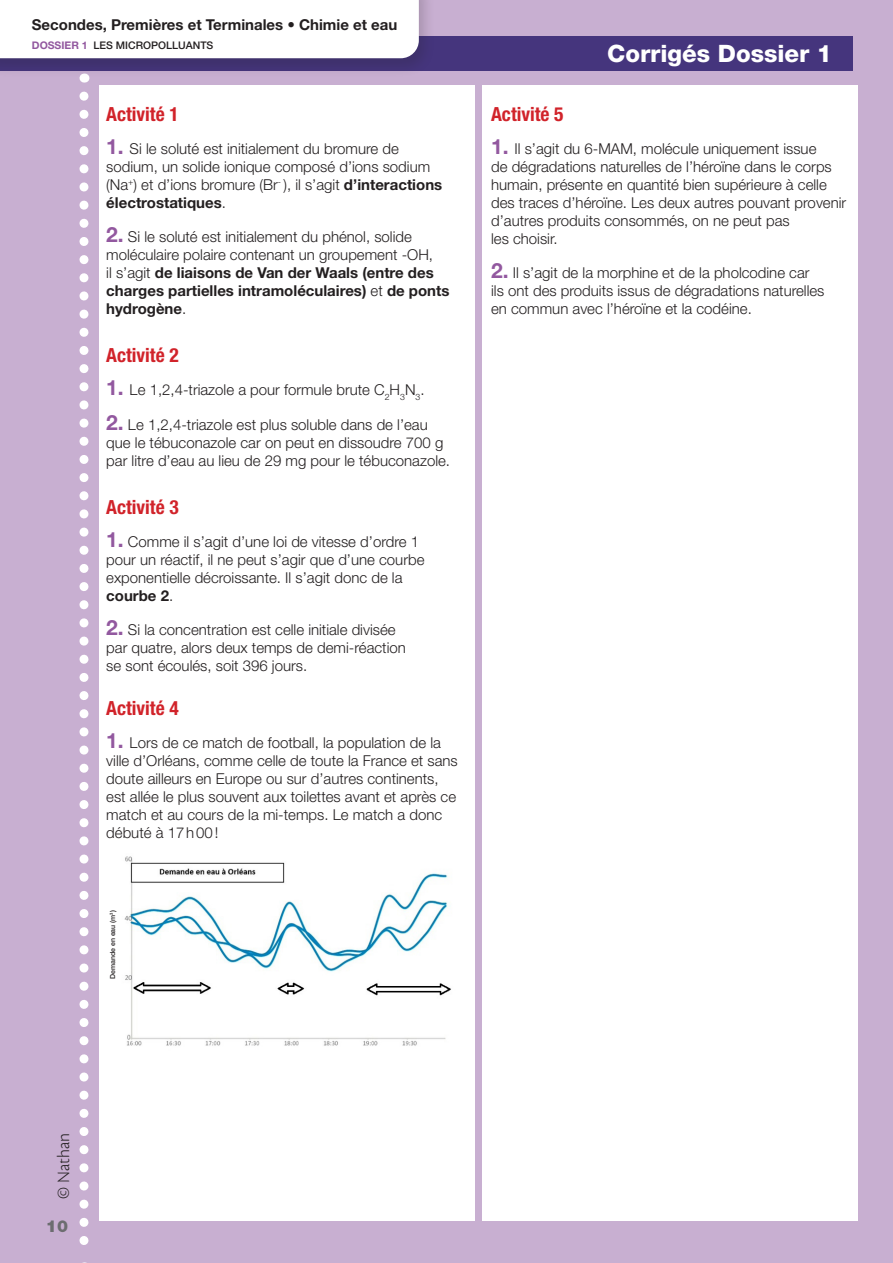
<style>
.page{position:relative;width:893px;height:1263px;background:#c8afd1}
.page>*{position:absolute;margin:0;border:0;box-sizing:border-box;transform-origin:0 0}
.t1{font:800 24px "Helvetica Neue LT Std";color:#fff}
.DOC__rouge_cartouche_jaune{font:700 condensed 19.5px "Helvetica Neue LT Std";color:#d1232a}
.t2{font:300 18px "Cronos Pro";letter-spacing:-.005em;color:#231f20}
.t3{font:900 16.5px "Helvetica Neue LT Std";color:#6c6d70}
.Corrige-Texte{font:300 15px/18px "Helvetica Neue LT Std";color:#231f20}
.t4{font:700 15px "Helvetica Neue LT Std";color:#231f20}
.t5{font:500 10.5px "Helvetica Neue LT Std";color:#231f20}
.Dossier{font:500 6.9px "Helvetica Neue LT Std";color:#231f20}
.s1{font-weight:700;color:#92589f}
.s2{font-weight:700;font-size:21px;color:#92589f}
.s3{font-weight:700}
</style>
<div class="page">
<div style="left:0;top:36px;width:853px;height:34px;background:#45357d"></div>
<svg style="left:79px;top:96px;width:9px;height:1167px"></svg>
<div style="left:0;top:0;width:435px;height:78px;background:#231f20;opacity:.2"></div>
<div style="left:0;top:0;width:419px;height:58px;background:#fff"></div>
<div style="left:99px;top:85px;width:376px;height:1135px;background:#fff"></div>
<div style="left:483px;top:85px;width:375px;height:1135px;background:#fff"></div>
<img style="left:124px;top:856px;width:327px;height:190px">
<p class="t4" style="left:32px;top:16px;width:367px">Secondes, Premières et Terminales • Chimie et eau</p>
<p class="t5" style="left:32px;top:39px;width:183px"><span class="s1">DOSSIER 1</span> LES MICROPOLLUANTS</p>
<p class="DOC__rouge_cartouche_jaune" style="left:106px;top:102px;width:74px">Activité 1</p>
<p class="Corrige-Texte" style="left:106px;top:139px;width:337px"><span class="s2">1.</span> Si le soluté est initialement du bromure de sodium, un solide ionique composé d’ions sodium (Na<sup>+</sup>) et d’ions bromure (Br<sup>-</sup> ), il s’agit <span class="s3">d’interactions électrostatiques</span>.</p>
<p class="Corrige-Texte" style="left:106px;top:227px;width:345px"><span class="s2">2.</span> Si le soluté est initialement du phénol, solide moléculaire polaire contenant un groupement -OH,<br>il s’agit <span class="s3">de liaisons de Van der Waals (entre des charges partielles intramoléculaires)</span> et <span class="s3">de ponts hydrogène</span>.</p>
<p class="DOC__rouge_cartouche_jaune" style="left:106px;top:344px;width:74px">Activité 2</p>
<p class="Corrige-Texte" style="left:106px;top:381px;width:320px"><span class="s2">1.</span> Le 1,2,4-triazole a pour formule brute C<sub>2</sub>H<sub>3</sub>N<sub>3</sub>.</p>
<p class="Corrige-Texte" style="left:106px;top:415px;width:345px"><span class="s2">2.</span> Le 1,2,4-triazole est plus soluble dans de l’eau que le tébuconazole car on peut en dissoudre 700 g par litre d’eau au lieu de 29 mg pour le tébuconazole.</p>
<p class="DOC__rouge_cartouche_jaune" style="left:106px;top:495px;width:74px">Activité 3</p>
<p class="Corrige-Texte" style="left:106px;top:532px;width:320px"><span class="s2">1.</span> Comme il s’agit d’une loi de vitesse d’ordre 1 pour un réactif, il ne peut s’agir que d’une courbe exponentielle décroissante. Il s’agit donc de la <span class="s3">courbe 2</span>.</p>
<p class="Corrige-Texte" style="left:106px;top:620px;width:301px"><span class="s2">2.</span> Si la concentration est celle initiale divisée par quatre, alors deux temps de demi-réaction se sont écoulés, soit 396 jours.</p>
<p class="DOC__rouge_cartouche_jaune" style="left:106px;top:696px;width:74px">Activité 4</p>
<p class="Corrige-Texte" style="left:106px;top:734px;width:353px"><span class="s2">1.</span> Lors de ce match de football, la population de la ville d’Orléans, comme celle de toute la France et sans doute ailleurs en Europe ou sur d’autres continents, est allée le plus souvent aux toilettes avant et après ce match et au cours de la mi-temps. Le match a donc débuté à 17h00!</p>
<p class="Dossier" style="left:109px;top:979px;width:70px;rotate:-90deg">Demande en eau (m<sup>3</sup>)</p>
<h1 class="t1" style="left:607px;top:39px;width:226px">Corrigés Dossier 1</h1>
<p class="DOC__rouge_cartouche_jaune" style="left:491px;top:102px;width:74px">Activité 5</p>
<p class="Corrige-Texte" style="left:491px;top:139px;width:357px"><span class="s2">1.</span> Il s’agit du 6-MAM, molécule uniquement issue<br>de dégradations naturelles de l’héroïne dans le corps humain, présente en quantité bien supérieure à celle des traces d’héroïne. Les deux autres pouvant provenir d’autres produits consommés, on ne peut pas<br>les choisir.</p>
<p class="Corrige-Texte" style="left:491px;top:263px;width:335px"><span class="s2">2.</span> Il s’agit de la morphine et de la pholcodine car ils ont des produits issus de dégradations naturelles en commun avec l’héroïne et la codéine.</p>
<p class="t2" style="left:53px;top:1198px;width:67px;rotate:-90deg">© Nathan</p>
<p class="t3" style="left:46px;top:1216px;width:24px">10</p>
</div>
